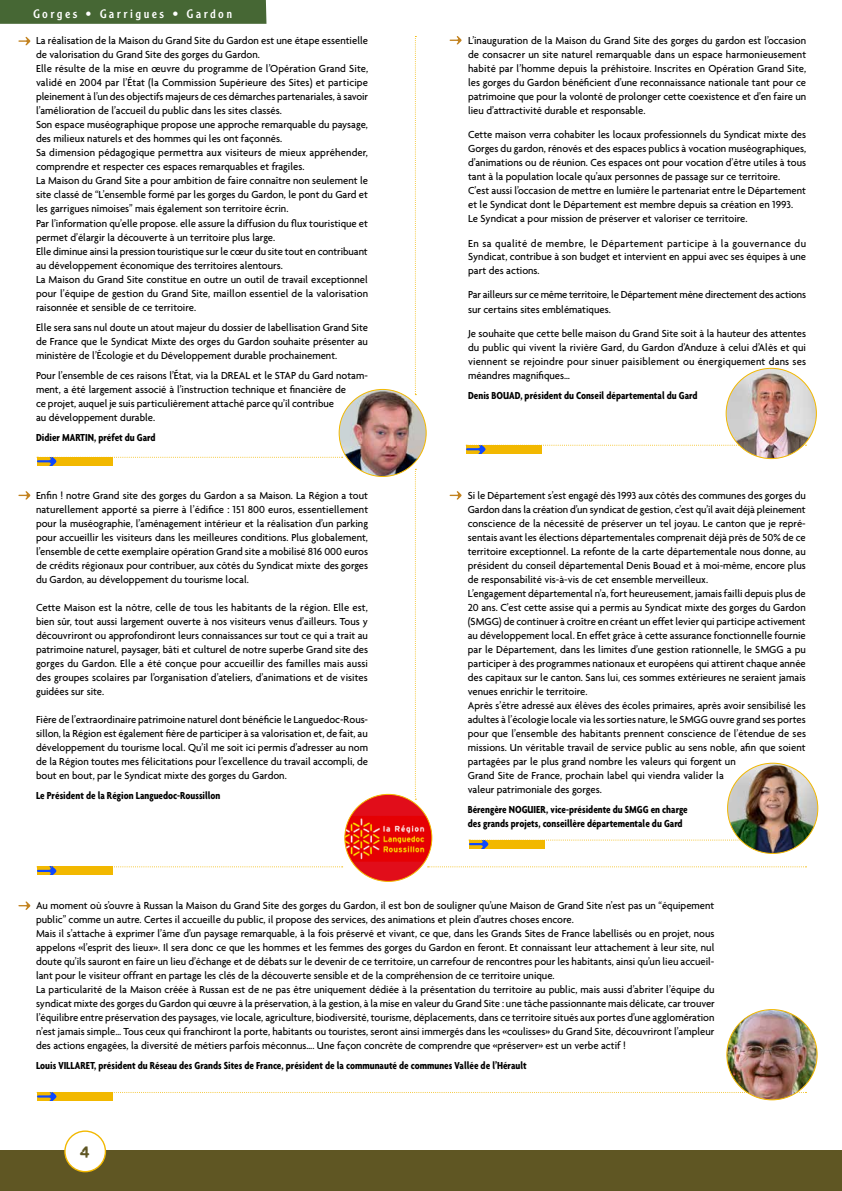
<style>
.page{position:relative;width:842px;height:1191px;background:#fff}
.page>*{position:absolute;margin:0;border:0;box-sizing:border-box;transform-origin:0 0}
.t1{font:18px "cityburn";color:#5f5623}
.t2{font:12px "AT Clearface Gothic";letter-spacing:.2em;color:#fff}
.t3{font:500 11px/14px "Agenda";color:#000;text-align:justify}
.t4{font:700 condensed 11px/14px "Agenda";color:#000}
</style>
<div class="page">
<div style="left:0;top:1149px;width:842px;height:42px;background:#5f5623"></div>
<div style="left:65px;top:1131px;width:40px;height:40px;background:#fff;border-radius:50%"></div>
<div style="left:64px;top:1130px;width:42px;height:42px;border:1px solid #f2b800;border-radius:50%"></div>
<div style="left:0;top:0;width:266px;height:24px;background:#466734"></div>
<svg style="left:415px;top:36px;width:1px;height:359px"></svg>
<svg style="left:415px;top:469px;width:1px;height:330px"></svg>
<div style="left:345px;top:794px;width:87px;height:87px;background:#e10d1a;border-radius:50%"></div>
<img style="left:345px;top:816px;width:87px;height:45px">
<svg style="left:37px;top:456px;width:306px;height:10px"></svg>
<svg style="left:37px;top:866px;width:306px;height:9px"></svg>
<img style="left:339px;top:389px;width:87px;height:87px;border-radius:43px">
<svg style="left:466px;top:442px;width:340px;height:14px"></svg>
<svg style="left:469px;top:837px;width:288px;height:14px"></svg>
<svg style="left:37px;top:1089px;width:769px;height:12px"></svg>
<img style="left:726px;top:368px;width:90px;height:90px;border-radius:45px">
<img style="left:727px;top:763px;width:91px;height:90px;border-radius:45px">
<img style="left:727px;top:1009px;width:90px;height:90px;border-radius:45px">
<svg style="left:18px;top:37px;width:12px;height:8px"></svg>
<svg style="left:450px;top:36px;width:12px;height:8px"></svg>
<svg style="left:450px;top:491px;width:12px;height:8px"></svg>
<svg style="left:18px;top:491px;width:12px;height:8px"></svg>
<svg style="left:18px;top:901px;width:12px;height:9px"></svg>
<svg style="left:428px;top:866px;width:378px;height:1px"></svg>
<p class="t2" style="left:33px;top:6px;width:201px">Gorges • Garrigues • Gardon</p>
<p class="t3" style="left:36px;top:34px;width:334px;text-align:left">La réalisation de la Maison du Grand Site du Gardon est une étape essentielle de valorisation du Grand Site des gorges du Gardon.<br>Elle résulte de la mise en œuvre du programme de l’Opération Grand Site, validé en 2004 par l’État (la Commission Supérieure des Sites) et participe pleinement à l’un des objectifs majeurs de ces démarches partenariales, à savoir l’amélioration de l’accueil du public dans les sites classés.<br>Son espace muséographique propose une approche remarquable du paysage, des milieux naturels et des hommes qui les ont façonnés.<br>Sa dimension pédagogique permettra aux visiteurs de mieux appréhender, comprendre et respecter ces espaces remarquables et fragiles.<br>La Maison du Grand Site a pour ambition de faire connaître non seulement le site classé de “L’ensemble formé par les gorges du Gardon, le pont du Gard et les garrigues nîmoises” mais également son territoire écrin.<br>Par l’information qu’elle propose. elle assure la diffusion du flux touristique et permet d’élargir la découverte à un territoire plus large.<br>Elle diminue ainsi la pression touristique sur le cœur du site tout en contribuant au développement économique des territoires alentours.<br>La Maison du Grand Site constitue en outre un outil de travail exceptionnel pour l’équipe de gestion du Grand Site, maillon essentiel de la valorisation raisonnée et sensible de ce territoire.</p>
<p class="t3" style="left:36px;top:320px;width:334px">Elle sera sans nul doute un atout majeur du dossier de labellisation Grand Site de France que le Syndicat Mixte des orges du Gardon souhaite présenter au ministère de l’Écologie et du Développement durable prochainement.</p>
<p class="t3" style="left:36px;top:368px;width:334px;text-align:left">Pour l’ensemble de ces raisons l’État, via la DREAL et le STAP du Gard notam&shy;ment, a été largement associé à l’instruction technique et financière de<br>ce projet, auquel je suis particulièrement attaché parce qu’il contribue<br>au développement durable.</p>
<p class="t4" style="left:36px;top:430px;width:121px">Didier MARTIN, préfet du Gard</p>
<p class="t3" style="left:36px;top:488px;width:334px">Enfin ! notre Grand site des gorges du Gardon a sa Maison. La Région a tout naturellement apporté sa pierre à l’édifice : 151 800 euros, essentiellement pour la muséographie, l’aménagement intérieur et la réalisation d’un parking pour accueillir les visiteurs dans les meilleures conditions. Plus globalement, l’ensemble de cette exemplaire opération Grand site a mobilisé 816 000 euros de crédits régionaux pour contribuer, aux côtés du Syndicat mixte des gorges du Gardon, au développement du tourisme local.</p>
<p class="t3" style="left:36px;top:600px;width:334px">Cette Maison est la nôtre, celle de tous les habitants de la région. Elle est, bien sûr, tout aussi largement ouverte à nos visiteurs venus d’ailleurs. Tous y découvriront ou approfondiront leurs connaissances sur tout ce qui a trait au patrimoine naturel, paysager, bâti et culturel de notre superbe Grand site des gorges du Gardon. Elle a été conçue pour accueillir des familles mais aussi des groupes scolaires par l’organisation d’ateliers, d’animations et de visites guidées sur site.</p>
<p class="t3" style="left:36px;top:712px;width:334px">Fière de l’extraordinaire patrimoine naturel dont bénéficie le Languedoc-Rous&shy;sillon, la Région est également fière de participer à sa valorisation et, de fait, au développement du tourisme local. Qu’il me soit ici permis d’adresser au nom de la Région toutes mes félicitations pour l’excellence du travail accompli, de bout en bout, par le Syndicat mixte des gorges du Gardon.</p>
<p class="t4" style="left:36px;top:788px;width:186px">Le Président de la Région Languedoc-Roussillon</p>
<p class="t3" style="left:468px;top:34px;width:340px">L’inauguration de la Maison du Grand Site des gorges du gardon est l’occasion de consacrer un site naturel remarquable dans un espace harmonieusement habité par l’homme depuis la préhistoire. Inscrites en Opération Grand Site, les gorges du Gardon bénéficient d’une reconnaissance nationale tant pour ce patrimoine que pour la volonté de prolonger cette coexistence et d’en faire un lieu d’attractivité durable et responsable.</p>
<p class="t3" style="left:468px;top:128px;width:340px;text-align:left">Cette maison verra cohabiter les locaux professionnels du Syndicat mixte des Gorges du gardon, rénovés et des espaces publics à vocation muséographiques, d’animations ou de réunion. Ces espaces ont pour vocation d’être utiles à tous tant à la population locale qu’aux personnes de passage sur ce territoire.<br>C’est aussi l’occasion de mettre en lumière le partenariat entre le Département et le Syndicat dont le Département est membre depuis sa création en 1993.<br>Le Syndicat a pour mission de préserver et valoriser ce territoire.</p>
<p class="t3" style="left:468px;top:236px;width:340px">En sa qualité de membre, le Département participe à la gouvernance du Syndicat, contribue à son budget et intervient en appui avec ses équipes à une part des actions.</p>
<p class="t3" style="left:468px;top:288px;width:340px">Par ailleurs sur ce même territoire, le Département mène directement des actions sur certains sites emblématiques.</p>
<p class="t3" style="left:468px;top:326px;width:340px">Je souhaite que cette belle maison du Grand Site soit à la hauteur des attentes du public qui vivent la rivière Gard, du Gardon d’Anduze à celui d’Alès et qui viennent se rejoindre pour sinuer paisiblement ou énergiquement dans ses méandres magnifiques…</p>
<p class="t4" style="left:468px;top:388px;width:231px">Denis BOUAD, président du Conseil départemental du Gard</p>
<p class="t3" style="left:468px;top:488px;width:340px;text-align:left">Si le Département s’est engagé dès 1993 aux côtés des communes des gorges du Gardon dans la création d’un syndicat de gestion, c’est qu’il avait déjà pleinement conscience de la nécessité de préserver un tel joyau. Le canton que je repré&shy;sentais avant les élections départementales comprenait déjà près de 50% de ce territoire exceptionnel. La refonte de la carte départementale nous donne, au président du conseil départemental Denis Bouad et à moi-même, encore plus de responsabilité vis-à-vis de cet ensemble merveilleux.<br>L’engagement départemental n’a, fort heureusement, jamais failli depuis plus de 20 ans. C’est cette assise qui a permis au Syndicat mixte des gorges du Gardon (SMGG) de continuer à croître en créant un effet levier qui participe activement au développement local. En effet grâce à cette assurance fonctionnelle fournie par le Département, dans les limites d’une gestion rationnelle, le SMGG a pu participer à des programmes nationaux et européens qui attirent chaque année des capitaux sur le canton. Sans lui, ces sommes extérieures ne seraient jamais venues enrichir le territoire.<br>Après s’être adressé aux élèves des écoles primaires, après avoir sensibilisé les adultes à l’écologie locale via les sorties nature, le SMGG ouvre grand ses portes pour que l’ensemble des habitants prennent conscience de l’étendue de ses missions. Un véritable travail de service public au sens noble, afin que soient partagées par le plus grand nombre les valeurs qui forgent un<br>Grand Site de France, prochain label qui viendra valider la<br>valeur patrimoniale des gorges.</p>
<p class="t4" style="left:468px;top:802px;width:221px">Bérengère NOGUIER, vice-présidente du SMGG en charge des grands projets, conseillère départementale du Gard</p>
<p class="t3" style="left:36px;top:898px;width:680px;text-align:left">Au moment où s’ouvre à Russan la Maison du Grand Site des gorges du Gardon, il est bon de souligner qu’une Maison de Grand Site n’est pas un “équipement public” comme un autre. Certes il accueille du public, il propose des services, des animations et plein d’autres choses encore.<br>Mais il s’attache à exprimer l’âme d’un paysage remarquable, à la fois préservé et vivant, ce que, dans les Grands Sites de France labellisés ou en projet, nous appelons «l’esprit des lieux». Il sera donc ce que les hommes et les femmes des gorges du Gardon en feront. Et connaissant leur attachement à leur site, nul doute qu’ils sauront en faire un lieu d’échange et de débats sur le devenir de ce territoire, un carrefour de rencontres pour les habitants, ainsi qu’un lieu accueil&shy;lant pour le visiteur offrant en partage les clés de la découverte sensible et de la compréhension de ce territoire unique.<br>La particularité de la Maison créée à Russan est de ne pas être uniquement dédiée à la présentation du territoire au public, mais aussi d’abriter l’équipe du syndicat mixte des gorges du Gardon qui œuvre à la préservation, à la gestion, à la mise en valeur du Grand Site : une tâche passionnante mais délicate, car trouver l’équilibre entre préservation des paysages, vie locale, agriculture, biodiversité, tourisme, déplacements, dans ce territoire situés aux portes d’une agglomération n’est jamais simple… Tous ceux qui franchiront la porte, habitants ou touristes, seront ainsi immergés dans les «coulisses» du Grand Site, découvriront l’ampleur des actions engagées, la diversité de métiers parfois méconnus…. Une façon concrète de comprendre que «préserver» est un verbe actif !</p>
<p class="t4" style="left:36px;top:1058px;width:492px">Louis VILLARET, président du Réseau des Grands Sites de France, président de la communauté de communes Vallée de l’Hérault</p>
<h1 class="t1" style="left:80px;top:1141px;width:11px">4</h1>
</div>
